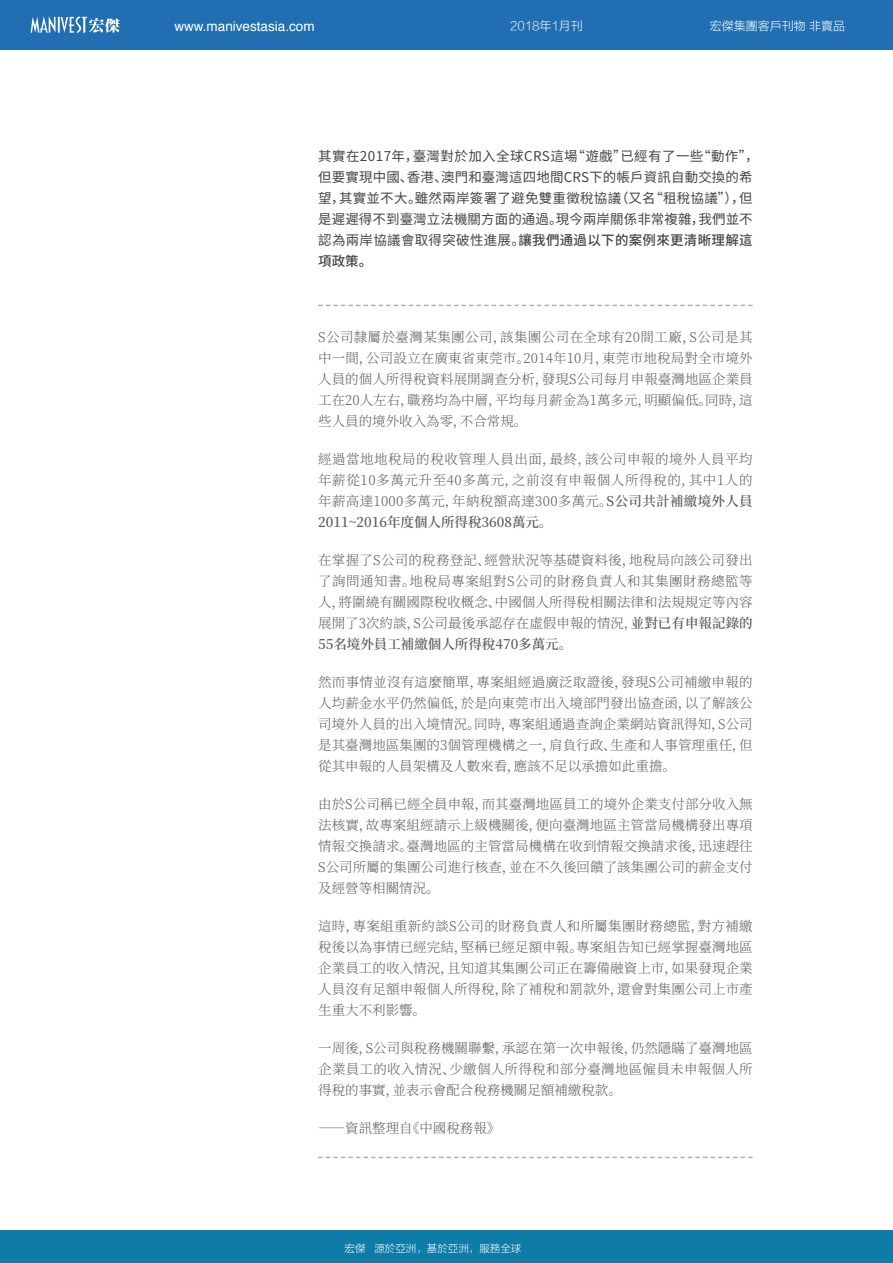
<style>
.page{position:relative;width:893px;height:1263px;background:#fff}
.page>*{position:absolute;margin:0;border:0;box-sizing:border-box;transform-origin:0 0}
.t1{font:300 13.5px/21px "Noto Serif CJ Ksc";letter-spacing:.005em;color:#5e5f62;text-align:justify}
.t2{font:13.5px/21px "Noto Sans Hans";letter-spacing:.01em;color:#454547}
.t3{font:13.5px "Helvetica";color:#fff}
.t4{font:12px "FZLTKHK GBK1 0";color:#fff}
.t5{font:10.5px "FZLTKHK GBK1 0";color:#fff}
.s1{font-weight:500}
.s2{font-weight:600}
</style>
<div class="page">
<div style="left:0;top:0;width:893px;height:50px;background:#216fb2"></div>
<svg style="left:31px;top:16px;width:89px;height:17px"></svg>
<div style="left:0;top:1231px;width:893px;height:32px;background:#0e7ca6"></div>
<svg style="left:318px;top:305px;width:435px;height:1px"></svg>
<svg style="left:318px;top:1157px;width:435px;height:1px"></svg>
<p class="t4" style="left:510px;top:19px;width:74px">2018年1月刊</p>
<p class="t3" style="left:174px;top:16px;width:142px">www.manivestasia.com</p>
<p class="t4" style="left:710px;top:19px;width:137px">宏傑集團客戶刊物 非賣品</p>
<p class="t2" style="left:318px;top:145px;width:442px">其實在2017年，臺灣對於加入全球CRS這場“遊戲”已經有了一些“動作”，但要實現中國、香港、澳門和臺灣這四地間CRS下的帳戶資訊自動交換的希望，其實並不大。雖然兩岸簽署了避免雙重徵稅協議（又名“租稅協議”），但是遲遲得不到臺灣立法機關方面的通過。現今兩岸關係非常複雜，我們並不認為兩岸協議會取得突破性進展。<span class="s1">讓我們通過以下的案例來更清晰理解這項政策。</span></p>
<p class="t1" style="left:318px;top:327px;width:436px">S公司隸屬於臺灣某集團公司，該集團公司在全球有20間工廠，S公司是其中一間，公司設立在廣東省東莞市。2014年10月，東莞市地稅局對全市境外人員的個人所得稅資料展開調查分析，發現S公司每月申報臺灣地區企業員工在20人左右，職務均為中層，平均每月薪金為1萬多元，明顯偏低。同時，這些人員的境外收入為零，不合常規。</p>
<p class="t1" style="left:318px;top:449px;width:436px">經過當地地稅局的稅收管理人員出面，最終，該公司申報的境外人員平均年薪從10多萬元升至40多萬元，之前沒有申報個人所得稅的，其中1人的年薪高達1000多萬元，年納稅額高達300多萬元。<span class="s2">S公司共計補繳境外人員2011~2016年度個人所得稅3608萬元。</span></p>
<p class="t1" style="left:318px;top:550px;width:436px">在掌握了S公司的稅務登記、經營狀況等基礎資料後，地稅局向該公司發出了詢問通知書。地稅局專案組對S公司的財務負責人和其集團財務總監等人，將圍繞有關國際稅收概念、中國個人所得稅相關法律和法規規定等內容展開了3次約談，S公司最後承認存在虛假申報的情況，<span class="s2">並對已有申報記錄的55名境外員工補繳個人所得稅470多萬元。</span></p>
<p class="t1" style="left:318px;top:672px;width:436px">然而事情並沒有這麼簡單，專案組經過廣泛取證後，發現S公司補繳申報的人均薪金水平仍然偏低，於是向東莞市出入境部門發出協查函，以了解該公司境外人員的出入境情況。同時，專案組通過查詢企業網站資訊得知，S公司是其臺灣地區集團的3個管理機構之一，肩負行政、生產和人事管理重任，但從其申報的人員架構及人數來看，應該不足以承擔如此重擔。</p>
<p class="t1" style="left:318px;top:794px;width:436px">由於S公司稱已經全員申報，而其臺灣地區員工的境外企業支付部分收入無法核實，故專案組經請示上級機關後，便向臺灣地區主管當局機構發出專項情報交換請求。臺灣地區的主管當局機構在收到情報交換請求後，迅速趕往S公司所屬的集團公司進行核查，並在不久後回饋了該集團公司的薪金支付及經營等相關情況。</p>
<p class="t1" style="left:318px;top:916px;width:436px">這時，專案組重新約談S公司的財務負責人和所屬集團財務總監，對方補繳稅後以為事情已經完結，堅稱已經足額申報。專案組告知已經掌握臺灣地區企業員工的收入情況，且知道其集團公司正在籌備融資上市，如果發現企業人員沒有足額申報個人所得稅，除了補稅和罰款外，還會對集團公司上市產生重大不利影響。</p>
<p class="t1" style="left:318px;top:1038px;width:436px">一周後，S公司與稅務機關聯繫，承認在第一次申報後，仍然隱瞞了臺灣地區企業員工的收入情況、少繳個人所得稅和部分臺灣地區僱員未申報個人所得稅的事實，並表示會配合稅務機關足額補繳稅款。</p>
<p class="t1" style="left:318px;top:1118px;width:184px">——資訊整理自《中國稅務報》</p>
<p class="t5" style="left:345px;top:1242px;width:178px">宏傑 源於亞洲，基於亞洲，服務全球</p>
</div>
